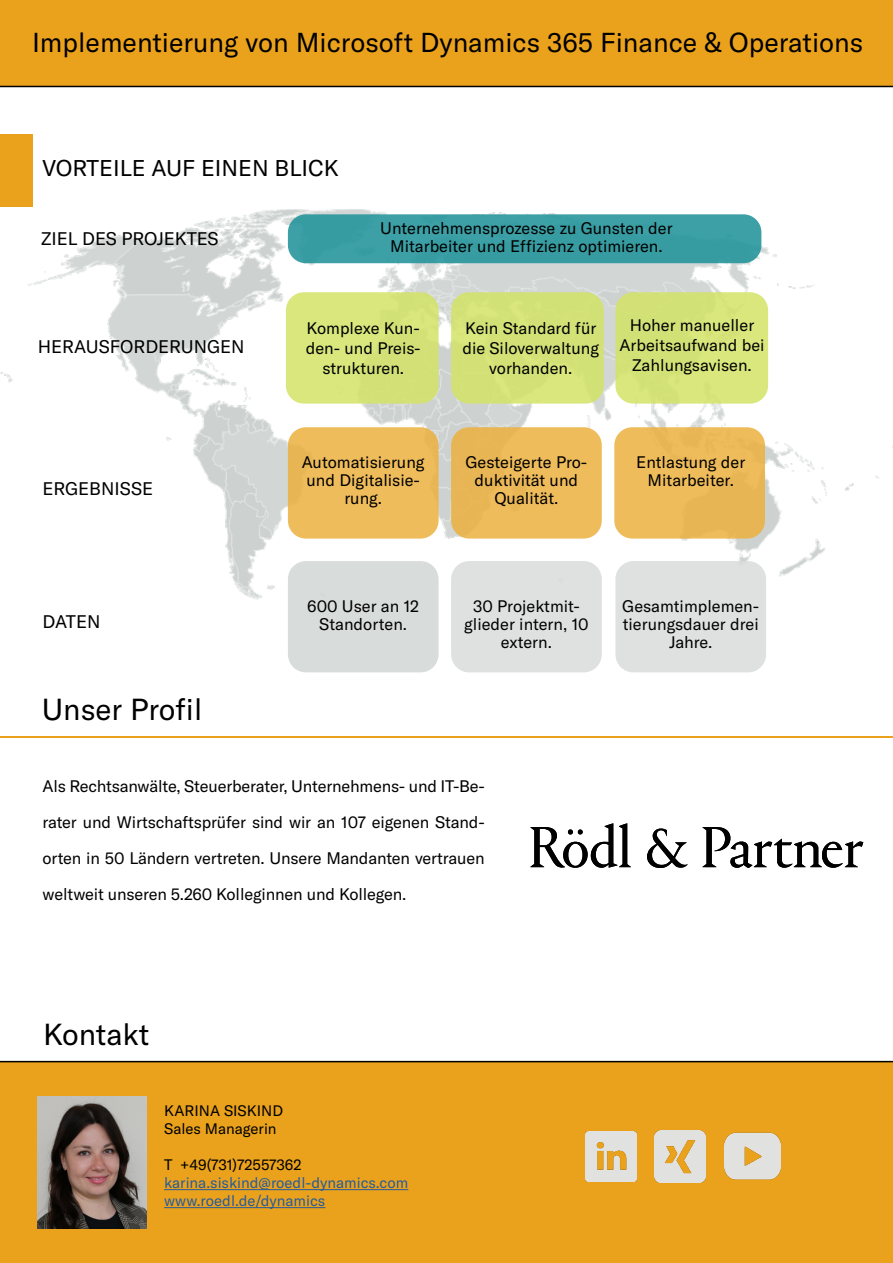
<style>
.page{position:relative;width:893px;height:1263px;background:#fff}
.page>*{position:absolute;margin:0;border:0;box-sizing:border-box;transform-origin:0 0}
.t1{font:30px "GT America";color:#000}
.t2{font:27px "GT America";color:#000}
.t3{font:22.5px "GT America";color:#000}
.t4{font:18px "GT America";color:#000}
.t5{font:16.5px/18px "GT America";color:#000;text-align:center}
.t6{font:15px/18px "GT America";color:#275b9b}
.t7{font:15px "GT America";color:#000}
</style>
<div class="page">
<div style="left:0;top:1062px;width:893px;height:201px;background:#eaa21c"></div>
<div style="left:0;top:0;width:893px;height:86px;background:#eaa21c"></div>
<hr style="left:0;top:86px;width:893px;height:1px;background:#000">
<img style="left:0;top:210px;width:893px;height:389px">
<div style="left:286px;top:292px;width:153px;height:112px;background:#d9e77c;border-radius:18px"></div>
<div style="left:288px;top:427px;width:151px;height:112px;background:#efbc5b;border-radius:18px"></div>
<div style="left:451px;top:427px;width:151px;height:112px;background:#efbc5b;border-radius:18px"></div>
<div style="left:614px;top:427px;width:151px;height:112px;background:#efbc5b;border-radius:18px"></div>
<hr style="left:0;top:1061px;width:893px;height:1px;background:#000">
<hr style="left:164px;top:1189px;width:244px;height:1px;background:#275b9b">
<hr style="left:164px;top:1207px;width:161px;height:1px;background:#275b9b">
<div style="left:0;top:134px;width:32px;height:73px;background:#eaa21c"></div>
<hr style="left:0;top:736px;width:893px;height:2px;background:#eaa21c">
<svg style="left:530px;top:823px;width:333px;height:45px"></svg>
<img style="left:38px;top:1097px;width:108px;height:131px">
<div style="left:288px;top:561px;width:151px;height:111px;background:#d2d6d4;border-radius:18px"></div>
<div style="left:451px;top:561px;width:151px;height:111px;background:#d9dcdb;border-radius:18px"></div>
<div style="left:615px;top:561px;width:151px;height:111px;background:#d9dcdb;border-radius:18px"></div>
<div style="left:288px;top:214px;width:473px;height:49px;background:#389da3;border-radius:18px"></div>
<div style="left:451px;top:292px;width:153px;height:112px;background:#d2e176;border-radius:18px"></div>
<div style="left:615px;top:292px;width:153px;height:112px;background:#d5e378;border-radius:18px"></div>
<img style="left:586px;top:1131px;width:50px;height:51px">
<img style="left:654px;top:1131px;width:52px;height:51px">
<img style="left:724px;top:1132px;width:56px;height:48px">
<h2 class="t2" style="left:32px;top:27px;width:833px">Implementierung von Microsoft Dynamics 365 Finance &amp; Operations</h2>
<h3 class="t3" style="left:43px;top:154px;width:298px">VORTEILE AUF EINEN BLICK</h3>
<p class="t4" style="left:41px;top:228px;width:179px">ZIEL DES PROJEKTES</p>
<p class="t5" style="left:380px;top:219px;width:294px">Unternehmensprozesse zu Gunsten der<br>Mitarbeiter und Effizienz optimieren.</p>
<p class="t4" style="left:38px;top:336px;width:208px">HERAUSFORDERUNGEN</p>
<p class="t4" style="left:43px;top:478px;width:112px">ERGEBNISSE</p>
<p class="t4" style="left:43px;top:611px;width:59px">DATEN</p>
<h1 class="t1" style="left:42px;top:692px;width:162px">Unser Profil</h1>
<p class="t5" style="left:306px;top:318px;width:116px;line-height:19.8px">Komplexe Kun&shy;den- und Preis&shy;strukturen.</p>
<p class="t5" style="left:462px;top:318px;width:138px;line-height:19.8px">Kein Standard für die Siloverwaltung vorhanden.</p>
<p class="t5" style="left:619px;top:316px;width:147px;line-height:19.8px">Hoher manueller<br>Arbeitsaufwand bei<br>Zahlungsavisen.</p>
<p class="t5" style="left:466px;top:453px;width:123px">Gesteigerte Pro&shy;duktivität und<br>Qualität.</p>
<p class="t5" style="left:302px;top:453px;width:124px">Automatisierung und Digitalisie&shy;rung.</p>
<p class="t5" style="left:636px;top:453px;width:111px">Entlastung der<br>Mitarbeiter.</p>
<p class="t5" style="left:307px;top:597px;width:113px">600 User an 12<br>Standorten.</p>
<p class="t5" style="left:464px;top:597px;width:126px">30 Projektmit&shy;glieder intern, 10 extern.</p>
<p class="t5" style="left:622px;top:597px;width:138px">Gesamtimplemen&shy;tierungsdauer drei<br>Jahre.</p>
<p class="t5" style="left:43px;top:768px;width:444px;line-height:36px;text-align:justify">Als Rechtsanwälte, Steuerberater, Unternehmens- und IT-Be&shy;rater und Wirtschaftsprüfer sind wir an 107 eigenen Stand&shy;orten in 50 Ländern vertreten. Unsere Mandanten vertrauen weltweit unseren 5.260 Kolleginnen und Kollegen.</p>
<h1 class="t1" style="left:43px;top:1017px;width:108px">Kontakt</h1>
<p class="t7" style="left:164px;top:1102px;width:121px">KARINA SISKIND</p>
<p class="t7" style="left:164px;top:1120px;width:114px">Sales Managerin</p>
<p class="t7" style="left:164px;top:1156px;width:139px">T +49(731)72557362</p>
<p class="t6" style="left:164px;top:1174px;width:246px">karina.siskind@roedl-dynamics.com www.roedl.de/dynamics</p>
</div>
